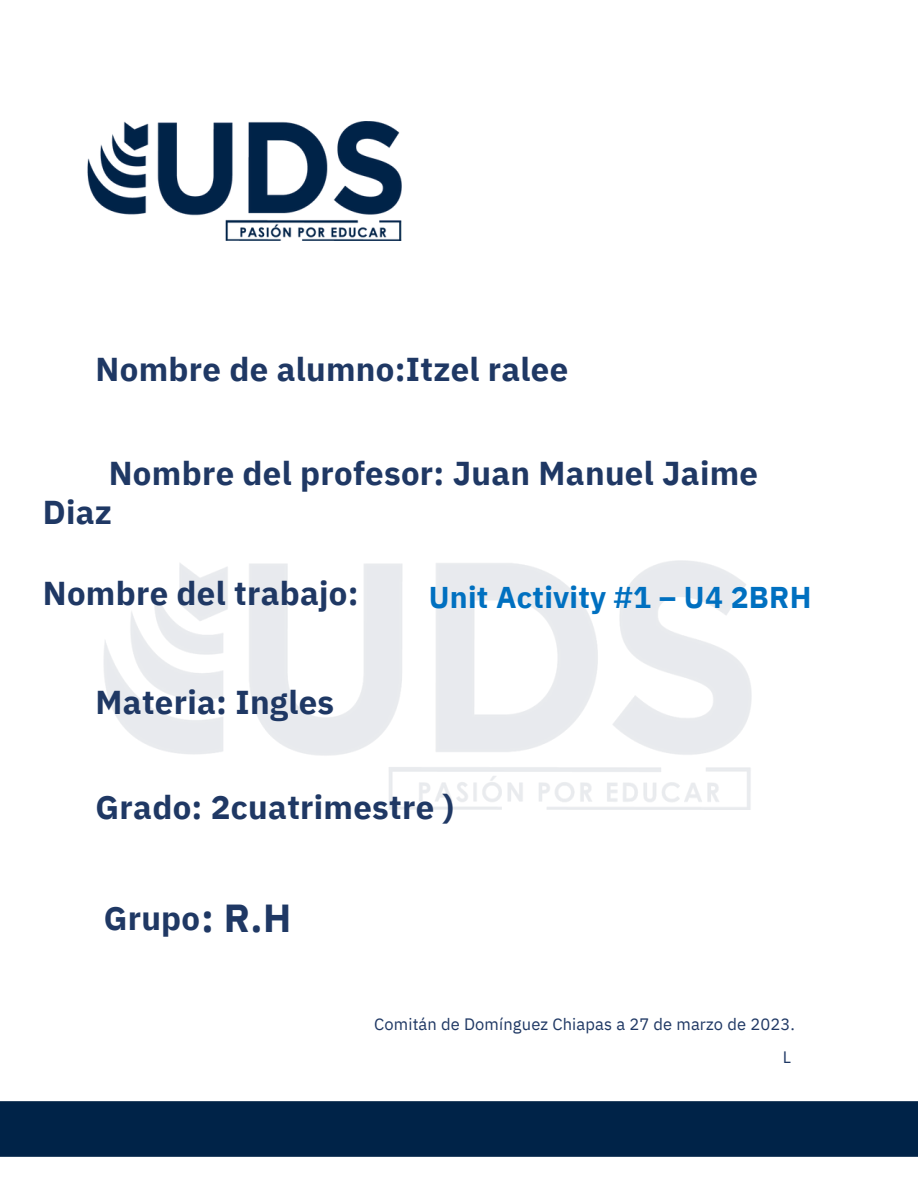
<style>
.page{position:relative;width:918px;height:1188px;background:#fff}
.page>*{position:absolute;margin:0;border:0;box-sizing:border-box;transform-origin:0 0}
.t1{font:700 39px "IBM Plex Sans";color:#1f3864}
.t2{font:700 33px/39.3px "IBM Plex Sans";letter-spacing:.01em;color:#1f3864}
.t3{font:700 30px "IBM Plex Sans";letter-spacing:.01em;color:#0070c0}
.t4{font:16.5px/32.7px "IBM Plex Sans";letter-spacing:.01em;color:#1f3864;text-align:right}
</style>
<div class="page">
<img style="left:104px;top:561px;width:647px;height:248px">
<div style="left:1px;top:1101px;width:917px;height:55px;background:#002348"></div>
<img style="left:87px;top:121px;width:314px;height:119px">
<p class="t2" style="left:96px;top:349px;width:474px">Nombre de alumno:Itzel ralee</p>
<p class="t2" style="left:43px;top:453px;width:717px;text-indent:66px">Nombre del profesor: Juan Manuel Jaime<br>Diaz</p>
<p class="t2" style="left:43px;top:573px;width:317px">Nombre del trabajo:</p>
<p class="t2" style="left:96px;top:682px;width:240px">Materia: Ingles</p>
<p class="t3" style="left:429px;top:577px;width:384px">Unit Activity #1 – U4 2BRH</p>
<p class="t2" style="left:96px;top:787px;width:360px">Grado: 2cuatrimestre )</p>
<p class="t1" style="left:201px;top:892px;width:92px">: R.H</p>
<p class="t2" style="left:104px;top:898px;width:98px">Grupo</p>
<p class="t4" style="left:374px;top:1008px;width:422px">Comitán de Domínguez Chiapas a 27 de marzo de 2023.<br>L</p>
</div>
